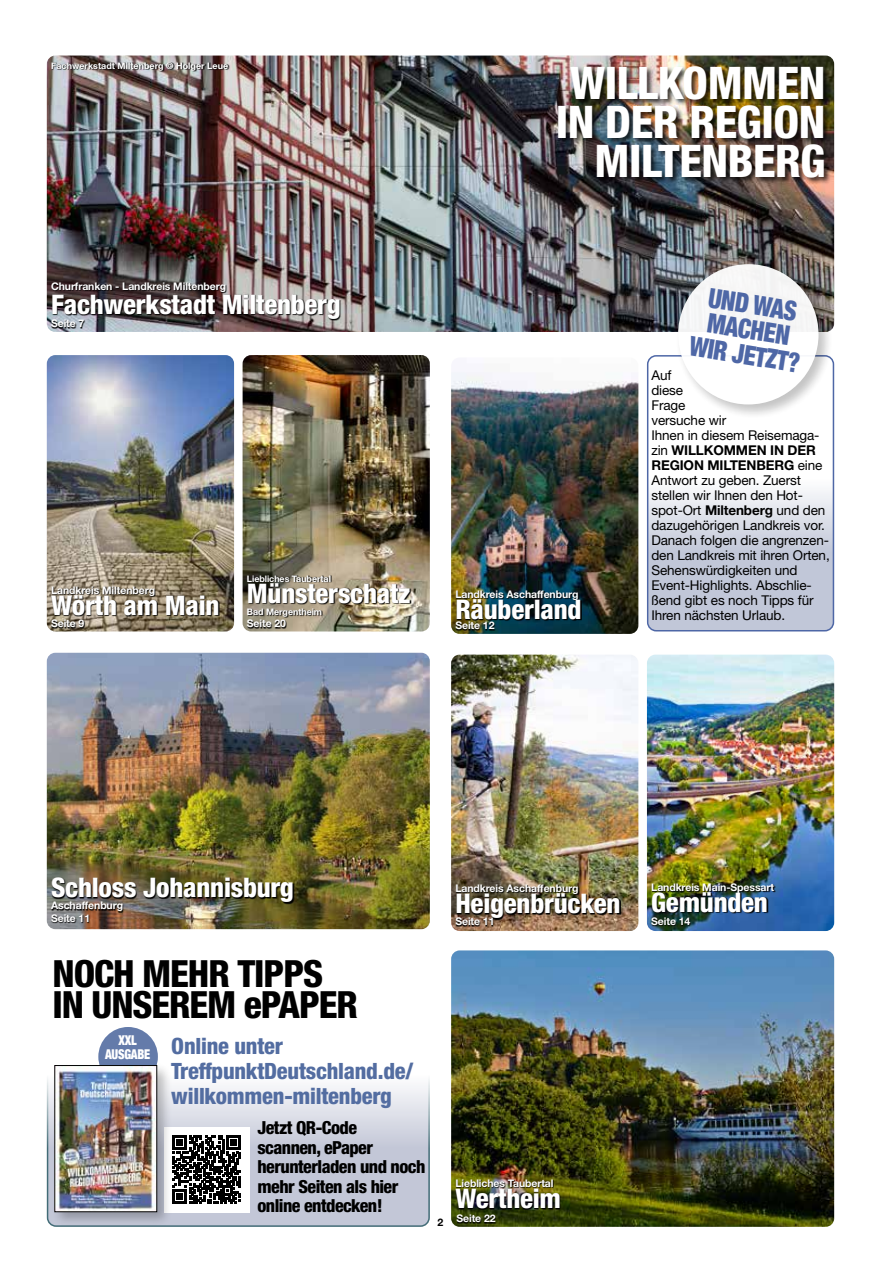
<style>
.page{position:relative;width:881px;height:1263px;background:#fff}
.page>*{position:absolute;margin:0;border:0;box-sizing:border-box;transform-origin:0 0}
.t1{font:800 condensed 45px/39px "Helvetica Neue LT";letter-spacing:-.01em;color:#fff;text-align:right}
.t2{font:800 condensed 37.5px/31.5px "Helvetica Neue LT";letter-spacing:-.03em;color:#000}
.t3{font:800 condensed 27px "Helvetica Neue LT";letter-spacing:-.01em;color:#fff}
.t4{font:900 condensed 27px/25.5px "Helvetica Neue";color:#4e67a6;text-align:center;scale:.9 1}
.t5{font:800 condensed 22.5px/25.2px "Helvetica Neue LT";letter-spacing:-.01em;color:#536da1}
.t6{font:800 condensed 18px/19.5px "Helvetica Neue LT";letter-spacing:-.03em;color:#000}
.t7{font:13.5px/15px "Helvetica Neue LT";letter-spacing:-.01em;color:#000}
.t8{font:900 condensed 13.5px/13.5px "Helvetica Neue";letter-spacing:-.02em;color:#fff;text-align:center;scale:.9 1}
.t9{font:700 10.5px "Helvetica Neue LT";letter-spacing:-.01em;color:#fff}
.t10{font:700 10.5px "Helvetica Neue LT";color:#000}
.t11{font:700 9px "Helvetica Neue LT";letter-spacing:-.005em;color:#fff}
.s1{font-weight:700}
</style>
<div class="page">
<svg style="left:648px;top:356px;width:185px;height:275px"></svg>
<div style="left:646px;top:355px;width:187px;height:276px;border:2px solid #4e67a6;border-radius:9px"></div>
<img style="left:451px;top:372px;width:187px;height:262px">
<svg style="left:456px;top:591px;width:126px;height:31px"></svg>
<svg style="left:48px;top:951px;width:381px;height:275px"></svg>
<div style="left:47px;top:950px;width:382px;height:277px;border:2px solid #426c77;border-radius:9px"></div>
<div style="left:164px;top:1127px;width:85px;height:85px;background:#fff"></div>
<svg style="left:172px;top:1135px;width:69px;height:69px"></svg>
<div style="left:98px;top:1027px;width:60px;height:59px;background:#647baa;border-radius:50%"></div>
<div style="left:52px;top:1062px;width:120px;height:165px;background:#000;opacity:.25"></div>
<img style="left:57px;top:1067px;width:98px;height:143px">
<img style="left:47px;top:56px;width:786px;height:276px">
<div style="left:556px;top:66px;width:274px;height:119px;background:#000;opacity:.75"></div>
<img style="left:52px;top:283px;width:289px;height:38px">
<div style="left:675px;top:261px;width:158px;height:158px;background:#000;opacity:.25"></div>
<div style="left:677px;top:264px;width:141px;height:140px;background:#fff;border-radius:50%"></div>
<img style="left:47px;top:653px;width:382px;height:276px">
<img style="left:51px;top:878px;width:243px;height:35px">
<img style="left:451px;top:655px;width:187px;height:276px">
<img style="left:456px;top:885px;width:165px;height:35px">
<img style="left:646px;top:655px;width:187px;height:276px">
<img style="left:651px;top:884px;width:124px;height:30px">
<img style="left:451px;top:950px;width:382px;height:277px">
<img style="left:455px;top:1180px;width:106px;height:30px">
<img style="left:242px;top:355px;width:187px;height:276px">
<img style="left:247px;top:576px;width:164px;height:42px">
<img style="left:47px;top:355px;width:187px;height:276px">
<svg style="left:51px;top:587px;width:169px;height:30px"></svg>
<svg style="left:651px;top:918px;width:40px;height:8px"></svg>
<svg style="left:456px;top:918px;width:38px;height:9px"></svg>
<svg style="left:457px;top:1215px;width:40px;height:8px"></svg>
<svg style="left:52px;top:915px;width:38px;height:8px"></svg>
<svg style="left:456px;top:622px;width:39px;height:9px"></svg>
<svg style="left:247px;top:620px;width:40px;height:9px"></svg>
<svg style="left:52px;top:620px;width:34px;height:9px"></svg>
<svg style="left:52px;top:320px;width:34px;height:9px"></svg>
<svg style="left:52px;top:63px;width:177px;height:9px"></svg>
<p class="t11" style="left:51px;top:60px;width:179px">Fachwerkstadt Miltenberg © Holger Leue</p>
<h1 class="t1" style="left:555px;top:63px;width:271px">WILLKOMMEN<br>IN DER REGION<br>MILTENBERG</h1>
<p class="t9" style="left:51px;top:280px;width:177px">Churfranken - Landkreis Miltenberg</p>
<h3 class="t3" style="left:51px;top:287px;width:291px">Fachwerkstadt Miltenberg</h3>
<h3 class="t4" style="left:699px;top:281px;width:125px;rotate:9deg">UND WAS<br>MACHEN<br>WIR JETZT?</h3>
<p class="t9" style="left:51px;top:317px;width:35px">Seite 7</p>
<p class="t7" style="left:651px;top:367px;width:180px">Auf<br>diese<br>Frage<br>versuche wir<br>Ihnen in diesem Reisemaga&shy;zin <span class="s1">WILLKOMMEN IN DER<br>REGION MILTENBERG</span> eine<br>Antwort zu geben. Zuerst stellen wir Ihnen den Hot&shy;spot-Ort <span class="s1">Miltenberg</span> und den dazugehörigen Landkreis vor.<br>Danach folgen die angrenzen&shy;den Landkreis mit ihren Orten,<br>Sehenswürdigkeiten und<br>Event-Highlights. Abschlie&shy;ßend gibt es noch Tipps für<br>Ihren nächsten Urlaub.</p>
<p class="t11" style="left:247px;top:573px;width:86px">Liebliches Taubertal</p>
<h3 class="t3" style="left:247px;top:576px;width:165px">Münsterschatz</h3>
<p class="t11" style="left:247px;top:606px;width:77px">Bad Mergentheim</p>
<p class="t9" style="left:51px;top:583px;width:105px">Landkreis Miltenberg</p>
<h3 class="t3" style="left:51px;top:588px;width:170px">Wörth am Main</h3>
<p class="t9" style="left:455px;top:588px;width:125px">Landkreis Aschaffenburg</p>
<h3 class="t3" style="left:455px;top:593px;width:128px">Räuberland</h3>
<p class="t9" style="left:51px;top:617px;width:35px">Seite 9</p>
<p class="t9" style="left:247px;top:617px;width:41px">Seite 20</p>
<p class="t9" style="left:455px;top:619px;width:41px">Seite 12</p>
<h3 class="t3" style="left:51px;top:871px;width:244px">Schloss Johannisburg</h3>
<p class="t9" style="left:51px;top:899px;width:74px">Aschaffenburg</p>
<p class="t9" style="left:51px;top:912px;width:41px">Seite 11</p>
<p class="t9" style="left:651px;top:881px;width:124px">Landkreis Main-Spessart</p>
<h3 class="t3" style="left:651px;top:885px;width:118px">Gemünden</h3>
<p class="t9" style="left:455px;top:882px;width:125px">Landkreis Aschaffenburg</p>
<h3 class="t3" style="left:455px;top:887px;width:166px">Heigenbrücken</h3>
<p class="t9" style="left:455px;top:915px;width:41px">Seite 11</p>
<p class="t9" style="left:651px;top:915px;width:41px">Seite 14</p>
<h2 class="t2" style="left:53px;top:957px;width:307px">NOCH MEHR TIPPS<br>IN UNSEREM ePAPER</h2>
<p class="t8" style="left:105px;top:1033px;width:52px">XXL<br>AUSGABE</p>
<h3 class="t5" style="left:171px;top:1033px;width:243px">Online unter<br>TreffpunktDeutschland.de/ willkommen-miltenberg</h3>
<h3 class="t6" style="left:257px;top:1117px;width:169px">Jetzt QR-Code<br>scannen, ePaper herunterladen und noch mehr Seiten als hier online entdecken!</h3>
<p class="t10" style="left:437px;top:1216px;width:7px">2</p>
<p class="t9" style="left:455px;top:1177px;width:100px">Liebliches Taubertal</p>
<h3 class="t3" style="left:455px;top:1181px;width:107px">Wertheim</h3>
<p class="t9" style="left:456px;top:1212px;width:41px">Seite 22</p>
</div>
